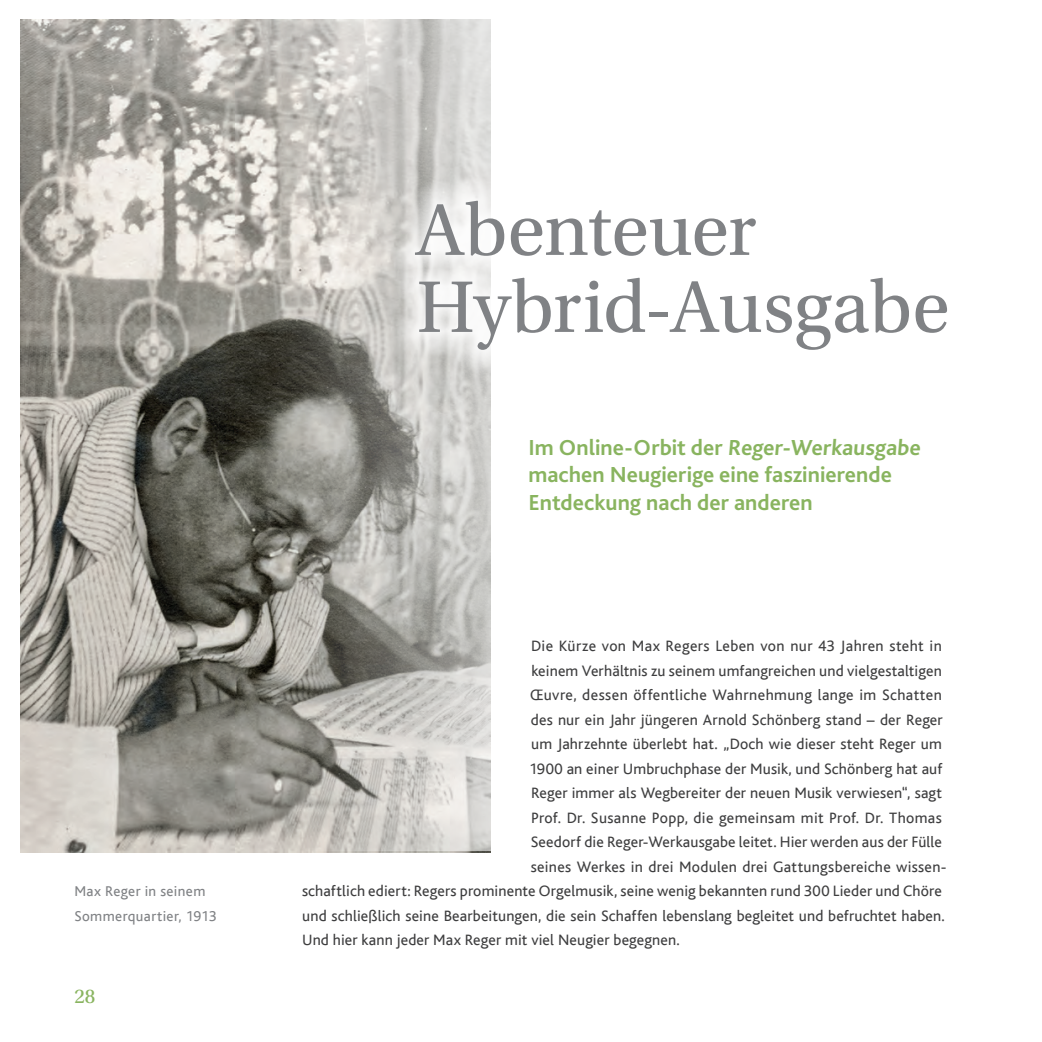
<style>
.page{position:relative;width:1042px;height:1042px;background:#fff}
.page>*{position:absolute;margin:0;border:0;box-sizing:border-box;transform-origin:0 0}
.t1{font:77px/77px "Utopia Std";letter-spacing:-.01em;color:#808285}
.t2{font:700 22.75px/27.3px "Bliss Pro";color:#89b45f}
.t3{font:21px "Utopia Std";color:#89b45f}
.t4{font:15.75px "Bliss";letter-spacing:.01em;color:#3e3e3f}
.t5{font:15.75px "Bliss";letter-spacing:.03em;color:#3e3e3f}
.t6{font:14.88px/24.5px "Bliss";letter-spacing:.025em;color:#808285}
</style>
<div class="page">
<img style="left:20px;top:20px;width:470px;height:832px">
<svg style="left:242px;top:20px;width:249px;height:831px;background:#b0aea9"></svg>
<div style="left:390px;top:176px;width:582px;height:199px;background:#fff"></div>
<p class="t6" style="left:74px;top:879px;width:144px">Max Reger in seinem<br>Sommerquartier, 1913</p>
<h3 class="t3" style="left:74px;top:985px;width:22px">28</h3>
<h1 class="t1" style="left:415px;top:193px;width:536px">Abenteuer<br>Hybrid-Ausgabe</h1>
<h2 class="t2" style="left:528px;top:433px;width:396px">Im Online-Orbit der Reger-Werkausgabe machen Neugierige eine faszinierende<br>Entdeckung nach der anderen</h2>
<p class="t4" style="left:531px;top:638px;width:412px">Die Kürze von Max Regers Leben von nur 43 Jahren steht in</p>
<p class="t4" style="left:531px;top:662px;width:412px">keinem Verhältnis zu seinem umfangreichen und vielgestaltigen</p>
<p class="t5" style="left:530px;top:687px;width:413px">Œuvre, dessen öffentliche Wahrnehmung lange im Schatten</p>
<p class="t4" style="left:531px;top:711px;width:413px">des nur ein Jahr jüngeren Arnold Schönberg stand – der Reger</p>
<p class="t4" style="left:531px;top:736px;width:412px">um Jahrzehnte überlebt hat. „Doch wie dieser steht Reger um</p>
<p class="t4" style="left:529px;top:760px;width:415px">1900 an einer Umbruchphase der Musik, und Schönberg hat auf</p>
<p class="t4" style="left:531px;top:785px;width:412px">Reger immer als Wegbereiter der neuen Musik verwiesen“, sagt</p>
<p class="t4" style="left:531px;top:809px;width:412px">Prof. Dr. Susanne Popp, die gemeinsam mit Prof. Dr. Thomas</p>
<p class="t4" style="left:531px;top:834px;width:413px">Seedorf die Reger-Werkausgabe leitet. Hier werden aus der Fülle</p>
<p class="t4" style="left:531px;top:858px;width:417px">seines Werkes in drei Modulen drei Gattungsbereiche wissen-</p>
<p class="t4" style="left:302px;top:883px;width:641px">schaftlich ediert: Regers prominente Orgelmusik, seine wenig bekannten rund 300 Lieder und Chöre</p>
<p class="t4" style="left:302px;top:907px;width:644px">und schließlich seine Bearbeitungen, die sein Schaffen lebenslang begleitet und befruchtet haben.</p>
<p class="t4" style="left:302px;top:932px;width:379px">Und hier kann jeder Max Reger mit viel Neugier begegnen.</p>
</div>
